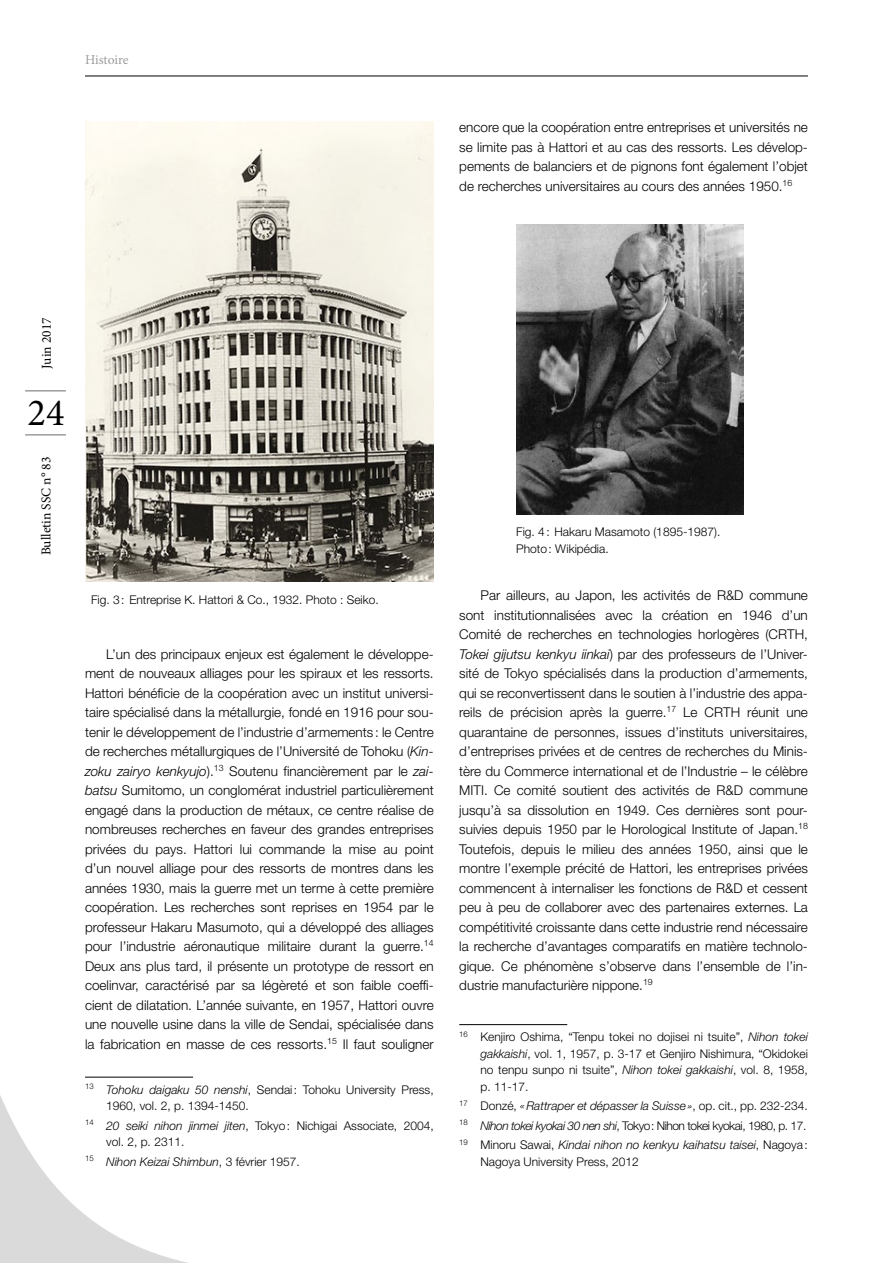
<style>
.page{position:relative;width:893px;height:1263px;background:#fff}
.page>*{position:absolute;margin:0;border:0;box-sizing:border-box;transform-origin:0 0}
.t1{font:38.4px "Minion Pro";color:#000}
.Texte{font:300 13.5px/19.5px "Helvetica Neue";color:#000;text-align:justify}
.t2{font:13.5px "Minion Pro";color:#000}
.t3{font:13.5px "Minion Pro";letter-spacing:-.005em;color:#9d9d9c}
.Note_de_bas_de_page{font:300 12px/16.5px "Helvetica Neue";color:#000}
.Note_de_bas_de_page-2{font:italic 300 12px "Helvetica Neue";color:#000}
.Note_de_bas_de_page-3{font:300 12px "Helvetica Neue";letter-spacing:-.04em;color:#000}
.s1{font-style:italic}
.s2{font-style:normal}
</style>
<div class="page">
<hr style="left:85px;top:76px;width:723px;height:1px;background:#000">
<svg style="left:0;top:1076px;width:193px;height:187px"></svg>
<hr style="left:25px;top:390px;width:41px;height:2px;background:#9d9d9c">
<hr style="left:25px;top:434px;width:41px;height:2px;background:#9d9d9c">
<hr style="left:85px;top:1077px;width:108px;height:1px;background:#000">
<hr style="left:459px;top:1024px;width:108px;height:1px;background:#000">
<img style="left:85px;top:122px;width:349px;height:459px">
<img style="left:516px;top:225px;width:227px;height:289px">
<p class="t3" style="left:85px;top:50px;width:45px">Histoire</p>
<p class="Texte" style="left:459px;top:117px;width:350px">encore que la coopération entre entreprises et universités ne se limite pas à Hattori et au cas des ressorts. Les dévelop&shy;pements de balanciers et de pignons font également l’objet de recherches universitaires au cours des années 1950.<sup>16</sup></p>
<p class="t2" style="left:38px;top:368px;width:53px;rotate:-90deg">Juin 2017</p>
<h1 class="t1" style="left:28px;top:387px;width:38px">24</h1>
<p class="t2" style="left:37px;top:555px;width:100px;rotate:-90deg">Bulletin SSC n° 83</p>
<p class="Note_de_bas_de_page" style="left:91px;top:591px;width:289px">Fig. 3: Entreprise K. Hattori &amp; Co., 1932. Photo : Seiko.</p>
<p class="Texte" style="left:85px;top:644px;width:350px;text-indent:21px">L’un des principaux enjeux est également le développe&shy;ment de nouveaux alliages pour les spiraux et les ressorts.<br>Hattori bénéficie de la coopération avec un institut universi&shy;taire spécialisé dans la métallurgie, fondé en 1916 pour sou&shy;tenir le développement de l’industrie d’armements : le Centre de recherches métallurgiques de l’Université de Tohoku (<span class="s1">Kin&shy;zoku zairyo kenkyujo</span>).<sup>13</sup> Soutenu financièrement par le <span class="s1">zai&shy;batsu</span> Sumitomo, un conglomérat industriel particulièrement engagé dans la production de métaux, ce centre réalise de nombreuses recherches en faveur des grandes entreprises privées du pays. Hattori lui commande la mise au point d’un nouvel alliage pour des ressorts de montres dans les années 1930, mais la guerre met un terme à cette première coopération. Les recherches sont reprises en 1954 par le professeur Hakaru Masumoto, qui a développé des alliages pour l’industrie aéronautique militaire durant la guerre.<sup>14<br></sup>Deux ans plus tard, il présente un prototype de ressort en coelinvar, caractérisé par sa légèreté et son faible coeffi&shy;cient de dilatation. L’année suivante, en 1957, Hattori ouvre une nouvelle usine dans la ville de Sendai, spécialisée dans la fabrication en masse de ces ressorts.<sup>15</sup> Il faut souligner</p>
<p class="Note_de_bas_de_page" style="left:106px;top:1081px;width:329px;text-indent:-21px"><sup>13</sup> <span class="s1">Tohoku daigaku 50 nenshi</span>, Sendai: Tohoku University Press,<br>1960, vol. 2, p. 1394-1450.</p>
<p class="Note_de_bas_de_page" style="left:106px;top:1117px;width:329px;text-indent:-21px"><sup>14</sup> <span class="s1">20 seiki nihon jinmei jiten</span>, Tokyo: Nichigai Associate, 2004, vol. 2, p. 2311.</p>
<p class="Note_de_bas_de_page-2" style="left:85px;top:1154px;width:216px"><sup>15</sup> Nihon Keizai Shimbun<span class="s2">, 3 février 1957.</span></p>
<p class="Note_de_bas_de_page" style="left:516px;top:523px;width:206px">Fig. 4: Hakaru Masamoto (1895-1987).<br>Photo: Wikipédia.</p>
<p class="Texte" style="left:459px;top:585px;width:350px;text-indent:21px">Par ailleurs, au Japon, les activités de R&amp;D commune sont institutionnalisées avec la création en 1946 d’un Comité de recherches en technologies horlogères (CRTH, <span class="s1">Tokei gijutsu kenkyu iinkai</span>) par des professeurs de l’Univer&shy;sité de Tokyo spécialisés dans la production d’armements, qui se reconvertissent dans le soutien à l’industrie des appa&shy;reils de précision après la guerre.<sup>17</sup> Le CRTH réunit une quarantaine de personnes, issues d’instituts universitaires, d’entreprises privées et de centres de recherches du Minis&shy;tère du Commerce international et de l’Industrie – le célèbre MITI. Ce comité soutient des activités de R&amp;D commune jusqu’à sa dissolution en 1949. Ces dernières sont pour&shy;suivies depuis 1950 par le Horological Institute of Japan.<sup>18<br></sup>Toutefois, depuis le milieu des années 1950, ainsi que le montre l’exemple précité de Hattori, les entreprises privées commencent à internaliser les fonctions de R&amp;D et cessent peu à peu de collaborer avec des partenaires externes. La compétitivité croissante dans cette industrie rend nécessaire la recherche d’avantages comparatifs en matière technolo&shy;gique. Ce phénomène s’observe dans l’ensemble de l’in&shy;dustrie manufacturière nippone.<sup>19</sup></p>
<p class="Note_de_bas_de_page" style="left:480px;top:1028px;width:329px;text-align:justify;text-indent:-21px"><sup>16</sup> Kenjiro Oshima, “Tenpu tokei no dojisei ni tsuite”, <span class="s1">Nihon tokei gakkaishi</span>, vol. 1, 1957, p. 3-17 et Genjiro Nishimura, “Okidokei no tenpu sunpo ni tsuite”, <span class="s1">Nihon tokei gakkaishi</span>, vol. 8, 1958, p. 11-17.</p>
<p class="Note_de_bas_de_page-2" style="left:459px;top:1099px;width:350px"><sup>17</sup> <span class="s2">Donzé,</span> «Rattraper et dépasser la Suisse»<span class="s2">, op. cit., pp. 232-234.</span></p>
<p class="Note_de_bas_de_page-3" style="left:459px;top:1118px;width:349px"><sup>18</sup> <span class="s1">Nihon tokei kyokai 30 nen shi</span>, Tokyo: Nihon tokei kyokai, 1980, p. 17.</p>
<p class="Note_de_bas_de_page" style="left:480px;top:1136px;width:329px;text-indent:-21px"><sup>19</sup> Minoru Sawai, <span class="s1">Kindai nihon no kenkyu kaihatsu taisei</span>, Nagoya:<br>Nagoya University Press, 2012</p>
</div>
